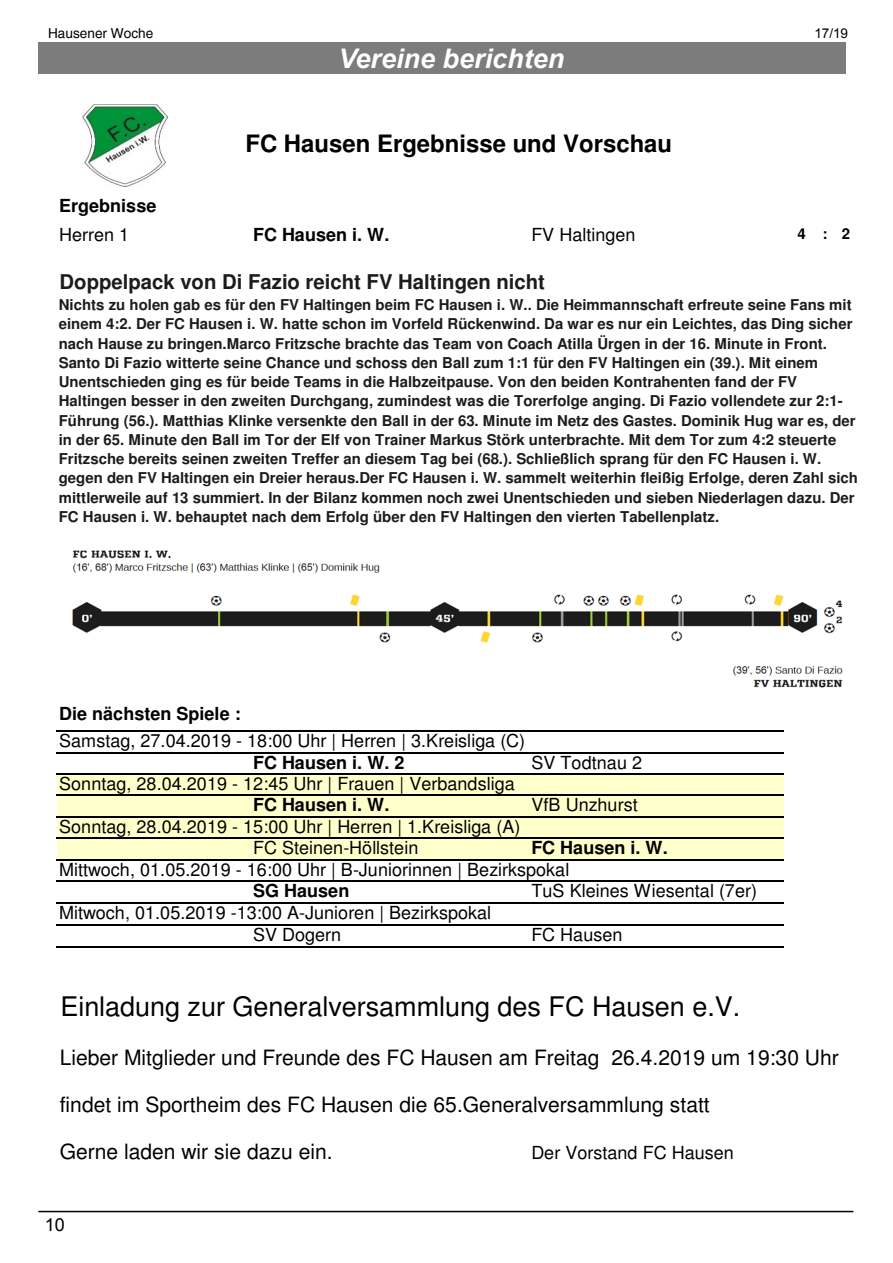
<style>
.page{position:relative;width:893px;height:1263px;background:#fff}
.page>*{position:absolute;margin:0;border:0;box-sizing:border-box;transform-origin:0 0}
.t1{font:27px "Helvetica";color:#000}
.t2{font:italic 700 27px "Arial";color:#fff}
.t3{font:700 24px "Helvetica";color:#000}
.t4{font:21px "Helvetica";color:#000}
.t5{font:700 20.4px "Helvetica";color:#1c1c1c}
.t6{font:18px/21.5px "Helvetica";letter-spacing:.005em;color:#000}
.t7{font:700 18px "Helvetica";color:#000}
.t8{font:18px "Arial";color:#000}
.t9{font:700 15px/19.2px "Helvetica";color:#1c1c1c}
.t10{font:700 15px "Helvetica";color:#000}
.t11{font:13.65px "Helvetica";color:#000}
.t12{font:13.5px "Arial";color:#000}
</style>
<div class="page">
<hr style="left:38px;top:1211px;width:815px;height:1px;background:#000">
<div style="left:38px;top:43px;width:807px;height:31px;background:#7c7c7c"></div>
<div style="left:57px;top:774px;width:726px;height:86px;background:#ffc"></div>
<hr style="left:56px;top:730px;width:727px;height:2px;background:#000">
<hr style="left:56px;top:752px;width:727px;height:1px;background:#000">
<hr style="left:56px;top:773px;width:727px;height:2px;background:#000">
<hr style="left:56px;top:795px;width:727px;height:1px;background:#000">
<hr style="left:56px;top:816px;width:727px;height:1px;background:#000">
<hr style="left:56px;top:837px;width:727px;height:2px;background:#000">
<hr style="left:56px;top:859px;width:727px;height:1px;background:#000">
<hr style="left:56px;top:880px;width:727px;height:2px;background:#000">
<hr style="left:56px;top:902px;width:727px;height:1px;background:#000">
<hr style="left:56px;top:924px;width:727px;height:1px;background:#000">
<hr style="left:56px;top:946px;width:727px;height:1px;background:#000">
<img style="left:82px;top:105px;width:85px;height:81px">
<img style="left:72px;top:550px;width:771px;height:138px">
<p class="t11" style="left:48px;top:25px;width:107px">Hausener Woche</p>
<h1 class="t2" style="left:339px;top:41px;width:227px">Vereine berichten</h1>
<h2 class="t3" style="left:245px;top:130px;width:428px">FC Hausen Ergebnisse und Vorschau</h2>
<p class="t12" style="left:814px;top:25px;width:35px">17/19</p>
<p class="t7" style="left:59px;top:195px;width:99px">Ergebnisse</p>
<p class="t6" style="left:59px;top:226px;width:72px">Herren 1</p>
<p class="t7" style="left:253px;top:224px;width:138px">FC Hausen i. W.</p>
<p class="t6" style="left:531px;top:226px;width:106px">FV Haltingen</p>
<p class="t10" style="left:798px;top:225px;width:54px">4:2</p>
<h3 class="t5" style="left:60px;top:270px;width:487px">Doppelpack von Di Fazio reicht FV Haltingen nicht</h3>
<p class="t9" style="left:59px;top:295px;width:801px">Nichts zu holen gab es für den FV Haltingen beim FC Hausen i. W.. Die Heimmannschaft erfreute seine Fans mit einem 4:2. Der FC Hausen i. W. hatte schon im Vorfeld Rückenwind. Da war es nur ein Leichtes, das Ding sicher nach Hause zu bringen.Marco Fritzsche brachte das Team von Coach Atilla Ürgen in der 16. Minute in Front.<br>Santo Di Fazio witterte seine Chance und schoss den Ball zum 1:1 für den FV Haltingen ein (39.). Mit einem Unentschieden ging es für beide Teams in die Halbzeitpause. Von den beiden Kontrahenten fand der FV Haltingen besser in den zweiten Durchgang, zumindest was die Torerfolge anging. Di Fazio vollendete zur 2:1- Führung (56.). Matthias Klinke versenkte den Ball in der 63. Minute im Netz des Gastes. Dominik Hug war es, der in der 65. Minute den Ball im Tor der Elf von Trainer Markus Störk unterbrachte. Mit dem Tor zum 4:2 steuerte Fritzsche bereits seinen zweiten Treffer an diesem Tag bei (68.). Schließlich sprang für den FC Hausen i. W. gegen den FV Haltingen ein Dreier heraus.Der FC Hausen i. W. sammelt weiterhin fleißig Erfolge, deren Zahl sich mittlerweile auf 13 summiert. In der Bilanz kommen noch zwei Unentschieden und sieben Niederlagen dazu. Der FC Hausen i. W. behauptet nach dem Erfolg über den FV Haltingen den vierten Tabellenplatz.</p>
<p class="t7" style="left:59px;top:703px;width:183px">Die nächsten Spiele :</p>
<p class="t6" style="left:59px;top:732px;width:468px">Samstag, 27.04.2019 - 18:00 Uhr | Herren | 3.Kreisliga (C)</p>
<p class="t7" style="left:253px;top:752px;width:153px">FC Hausen i. W. 2</p>
<p class="t6" style="left:531px;top:753px;width:112px">SV Todtnau 2</p>
<p class="t6" style="left:59px;top:774px;width:457px">Sonntag, 28.04.2019 - 12:45 Uhr | Frauen | Verbandsliga</p>
<p class="t7" style="left:253px;top:795px;width:138px">FC Hausen i. W.</p>
<p class="t6" style="left:531px;top:796px;width:108px">VfB Unzhurst</p>
<p class="t6" style="left:253px;top:817px;width:269px;text-indent:-194px">Sonntag, 28.04.2019 - 15:00 Uhr | Herren | 1.Kreisliga (A)<br>FC Steinen-Höllstein</p>
<p class="t7" style="left:531px;top:838px;width:138px">FC Hausen i. W.</p>
<p class="t6" style="left:59px;top:860px;width:512px">Mittwoch, 01.05.2019 - 16:00 Uhr | B-Juniorinnen | Bezirkspokal</p>
<p class="t7" style="left:253px;top:880px;width:98px">SG Hausen</p>
<p class="t6" style="left:531px;top:882px;width:227px">TuS Kleines Wiesental (7er)</p>
<p class="t6" style="left:253px;top:903px;width:240px;line-height:22.2px;text-indent:-194px">Mitwoch, 01.05.2019 -13:00 A-Junioren | Bezirkspokal<br>SV Dogern</p>
<p class="t6" style="left:531px;top:926px;width:93px">FC Hausen</p>
<h1 class="t1" style="left:60px;top:996px;width:681px">Einladung zur Generalversammlung des FC Hausen e.V.</h1>
<h3 class="t4" style="left:60px;top:1049px;width:781px">Lieber Mitglieder und Freunde des FC Hausen am Freitag 26.4.2019 um 19:30 Uhr</h3>
<h3 class="t4" style="left:60px;top:1096px;width:652px">findet im Sportheim des FC Hausen die 65.Generalversammlung statt</h3>
<h3 class="t4" style="left:60px;top:1143px;width:274px">Gerne laden wir sie dazu ein.</h3>
<p class="t6" style="left:531px;top:1143px;width:204px">Der Vorstand FC Hausen</p>
<p class="t8" style="left:45px;top:1213px;width:22px">10</p>
</div>
